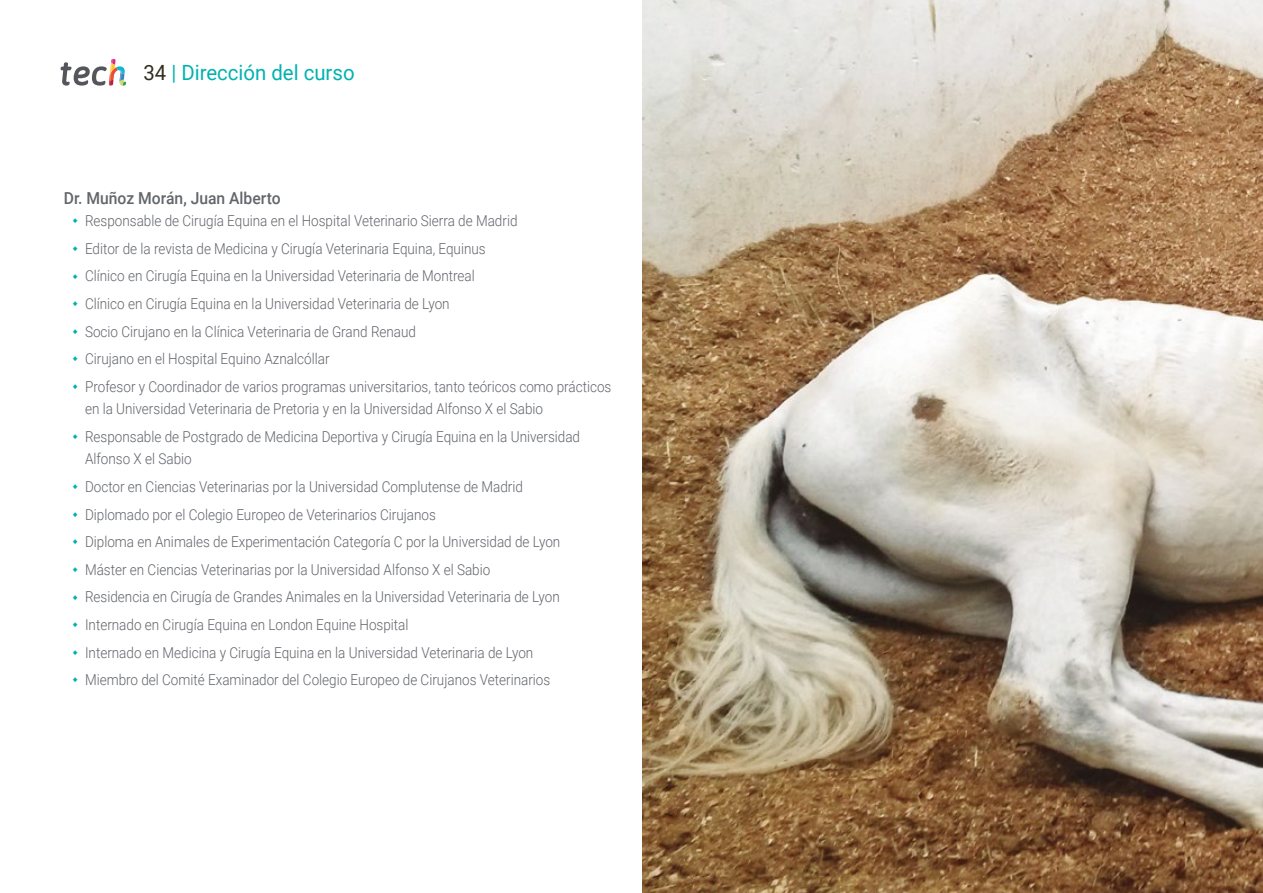
<style>
.page{position:relative;width:1263px;height:893px;background:#fff}
.page>*{position:absolute;margin:0;border:0;box-sizing:border-box;transform-origin:0 0}
.t1{font:21px "Roboto";color:#00b2af}
.t2{font:500 16.5px "Roboto";color:#62666a;scale:.95 1}
.t3{font:300 15px/27.6px "Roboto";color:#61646a;scale:.9 1}
.s1{color:#312e20}
</style>
<div class="page">
<svg style="left:61px;top:59px;width:65px;height:27px"></svg>
<img style="left:642px;top:0;width:621px;height:893px">
<h1 class="t1" style="left:144px;top:57px;width:213px"><span class="s1">34</span> | Dirección del curso</h1>
<p class="t2" style="left:64px;top:186px;width:230px">Dr. Muñoz Morán, Juan Alberto</p>
<p class="t3" style="left:85px;top:206px;width:586px">Responsable de Cirugía Equina en el Hospital Veterinario Sierra de Madrid<br>Editor de la revista de Medicina y Cirugía Veterinaria Equina, Equinus<br>Clínico en Cirugía Equina en la Universidad Veterinaria de Montreal<br>Clínico en Cirugía Equina en la Universidad Veterinaria de Lyon<br>Socio Cirujano en la Clínica Veterinaria de Grand Renaud<br>Cirujano en el Hospital Equino Aznalcóllar<br>Profesor y Coordinador de varios programas universitarios, tanto teóricos como prácticos</p>
<p class="t3" style="left:85px;top:395px;width:552px">en la Universidad Veterinaria de Pretoria y en la Universidad Alfonso X el Sabio<br>Responsable de Postgrado de Medicina Deportiva y Cirugía Equina en la Universidad</p>
<p class="t3" style="left:85px;top:445px;width:530px">Alfonso X el Sabio<br>Doctor en Ciencias Veterinarias por la Universidad Complutense de Madrid Diplomado por el Colegio Europeo de Veterinarios Cirujanos<br>Diploma en Animales de Experimentación Categoría C por la Universidad de Lyon Máster en Ciencias Veterinarias por la Universidad Alfonso X el Sabio<br>Residencia en Cirugía de Grandes Animales en la Universidad Veterinaria de Lyon Internado en Cirugía Equina en London Equine Hospital<br>Internado en Medicina y Cirugía Equina en la Universidad Veterinaria de Lyon Miembro del Comité Examinador del Colegio Europeo de Cirujanos Veterinarios</p>
</div>
